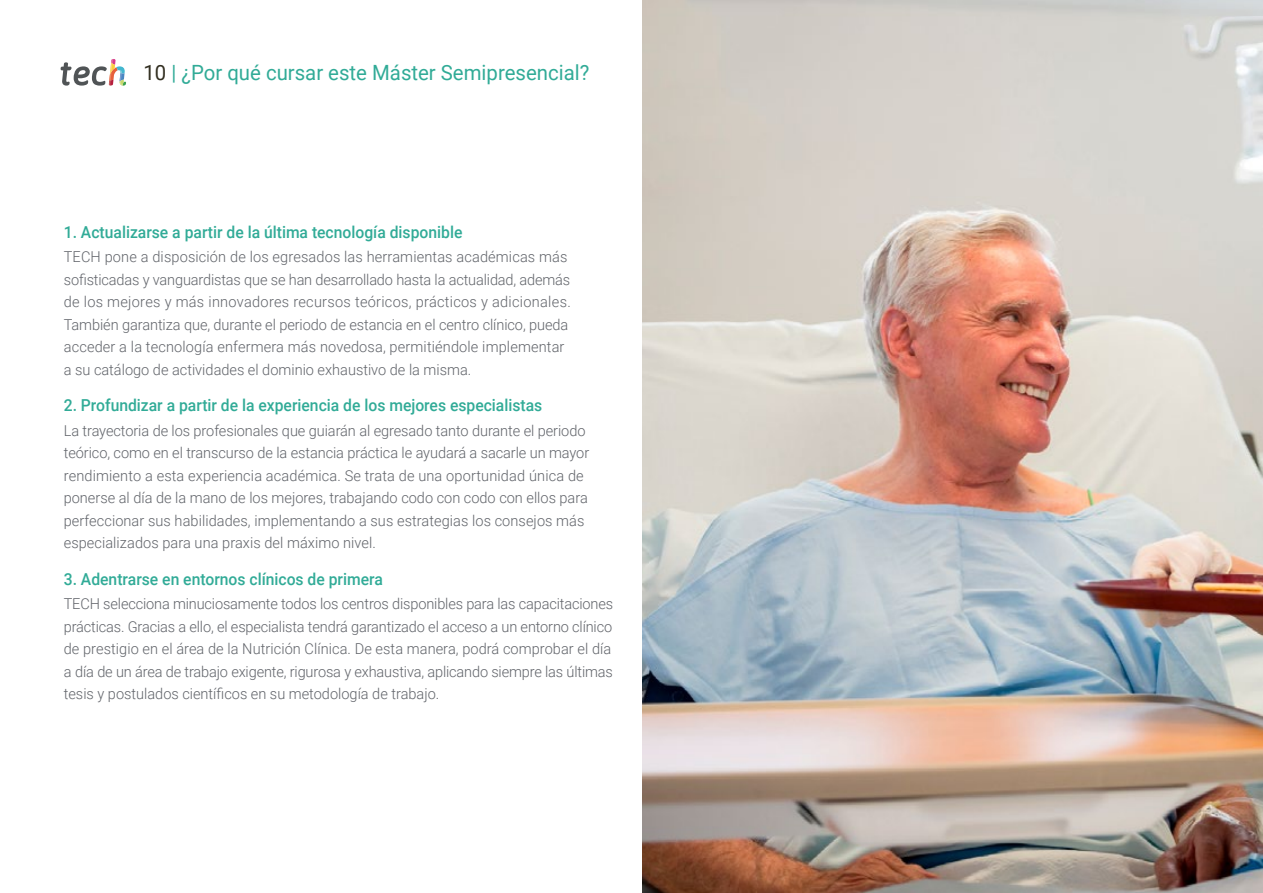
<style>
.page{position:relative;width:1263px;height:893px;background:#fff}
.page>*{position:absolute;margin:0;border:0;box-sizing:border-box;transform-origin:0 0}
.t1{font:21px "Roboto";color:#31ab97}
.t2{font:500 16.5px "Roboto";color:#31ab97;scale:.95 1}
.t3{font:300 15px/22.5px "Roboto";color:#61646a}
.s1{color:#312e20}
</style>
<div class="page">
<svg style="left:61px;top:59px;width:65px;height:27px"></svg>
<img style="left:642px;top:0;width:621px;height:893px">
<h1 class="t1" style="left:144px;top:57px;width:447px"><span class="s1">10</span> | ¿Por qué cursar este Máster Semipresencial?</h1>
<p class="t2" style="left:64px;top:220px;width:421px">1. Actualizarse a partir de la última tecnología disponible</p>
<p class="t3" style="left:64px;top:245px;width:508px">TECH pone a disposición de los egresados las herramientas académicas más sofisticadas y vanguardistas que se han desarrollado hasta la actualidad, además de los mejores y más innovadores recursos teóricos, prácticos y adicionales.<br>También garantiza que, durante el periodo de estancia en el centro clínico, pueda acceder a la tecnología enfermera más novedosa, permitiéndole implementar a su catálogo de actividades el dominio exhaustivo de la misma.</p>
<p class="t2" style="left:64px;top:394px;width:505px">2. Profundizar a partir de la experiencia de los mejores especialistas</p>
<p class="t3" style="left:64px;top:419px;width:527px">La trayectoria de los profesionales que guiarán al egresado tanto durante el periodo teórico, como en el transcurso de la estancia práctica le ayudará a sacarle un mayor rendimiento a esta experiencia académica. Se trata de una oportunidad única de ponerse al día de la mano de los mejores, trabajando codo con codo con ellos para perfeccionar sus habilidades, implementando a sus estrategias los consejos más especializados para una praxis del máximo nivel.</p>
<p class="t2" style="left:64px;top:567px;width:337px">3. Adentrarse en entornos clínicos de primera</p>
<p class="t3" style="left:64px;top:592px;width:551px;text-align:justify">TECH selecciona minuciosamente todos los centros disponibles para las capacitaciones prácticas. Gracias a ello, el especialista tendrá garantizado el acceso a un entorno clínico de prestigio en el área de la Nutrición Clínica. De esta manera, podrá comprobar el día a día de un área de trabajo exigente, rigurosa y exhaustiva, aplicando siempre las últimas tesis y postulados científicos en su metodología de trabajo.</p>
</div>
